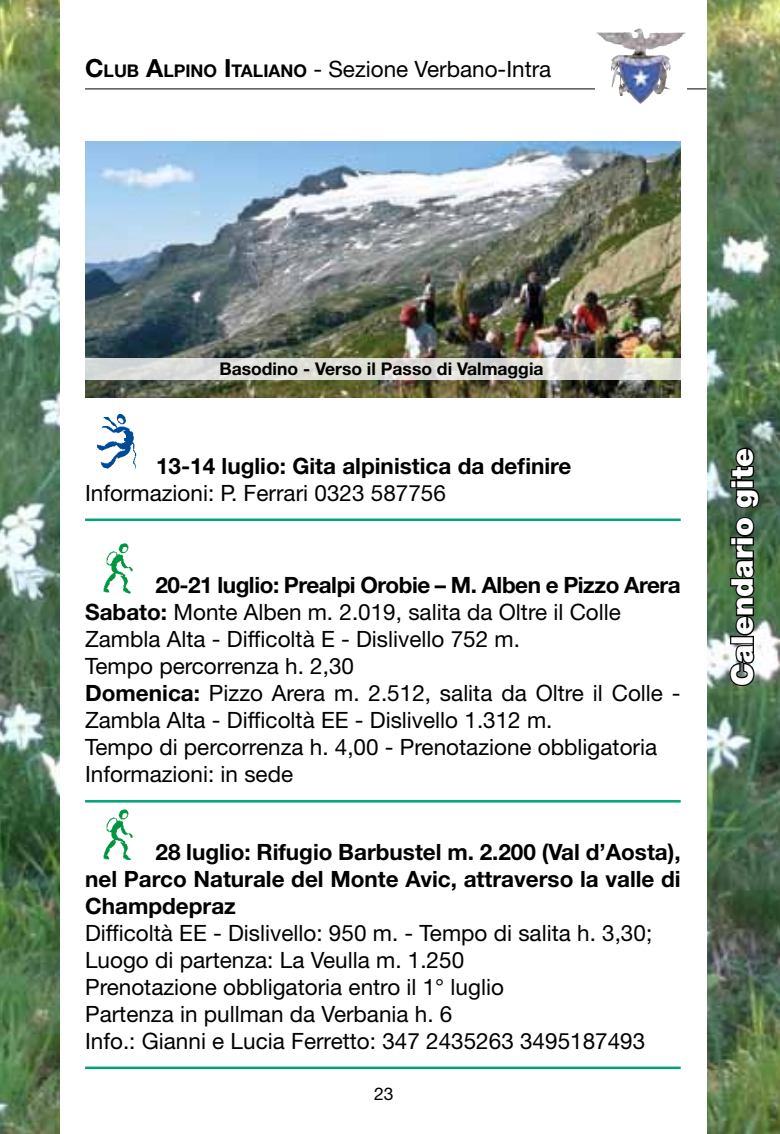
<style>
.page{position:relative;width:780px;height:1134px;background:#fff}
.page>*{position:absolute;margin:0;border:0;box-sizing:border-box;transform-origin:0 0}
.t1{font:900 30px "Helvetica Neue LT Std";color:#fff}
.t2{font:22.5px/27px "Helvetica Neue LT Std";color:#000}
.t3{font:700 22.5px/27px "Helvetica Neue LT Std";color:#000;text-align:justify}
.t4{font:700 17.5px "Helvetica Neue LT Std";color:#000}
.t5{font:17.5px "Helvetica Neue LT Std";color:#000}
.s1{font-weight:700;font-size:25px}
.s2{font-weight:700;font-size:17.5px}
.s3{font-weight:700}
</style>
<div class="page">
<img style="left:0;top:0;width:780px;height:1134px">
<div style="left:60px;top:0;width:646px;height:1134px;background:#fff"></div>
<hr style="left:85px;top:88px;width:621px;height:1px;background:#000">
<div style="left:595px;top:24px;width:92px;height:85px;background:#fff"></div>
<img style="left:594px;top:29px;width:78px;height:75px">
<hr style="left:85px;top:518px;width:595px;height:3px;background:#00a47a">
<hr style="left:85px;top:800px;width:595px;height:2px;background:#00a47a">
<hr style="left:85px;top:1066px;width:595px;height:3px;background:#00a47a">
<img style="left:97px;top:414px;width:40px;height:55px">
<img style="left:103px;top:543px;width:30px;height:50px">
<img style="left:103px;top:809px;width:30px;height:51px">
<svg style="left:728px;top:516px;width:27px;height:171px"></svg>
<svg style="left:734px;top:487px;width:26px;height:22px"></svg>
<div style="left:735px;top:480px;width:19px;height:8px;border:2px solid #000"></div>
<div style="left:730px;top:480px;width:6px;height:8px;border:2px solid #000"></div>
<svg style="left:729px;top:446px;width:26px;height:35px"></svg>
<img style="left:85px;top:142px;width:595px;height:255px">
<svg style="left:85px;top:358px;width:595px;height:21px;fill:#ddded8"></svg>
<p class="t2" style="left:85px;top:56px;width:468px"><span class="s1">C</span><span class="s2">LUB</span> <span class="s1">A</span><span class="s2">LPINO</span> <span class="s1">I</span><span class="s2">TALIANO</span> - Sezione Verbano-Intra</p>
<p class="t4" style="left:219px;top:358px;width:325px">Basodino - Verso il Passo di Valmaggia</p>
<p class="t3" style="left:156px;top:452px;width:417px">13-14 luglio: Gita alpinistica da definire</p>
<p class="t2" style="left:85px;top:479px;width:362px">Informazioni: P. Ferrari 0323 587756</p>
<p class="t2" style="left:85px;top:571px;width:597px;text-indent:70px"><span class="s3">20-21 luglio: Prealpi Orobie – M. Alben e Pizzo Arera Sabato:</span> Monte Alben m. 2.019, salita da Oltre il Colle Zambla Alta - Difficoltà E - Dislivello 752 m.<br>Tempo percorrenza h. 2,30<br><span class="s3">Domenica:</span> Pizzo Arera m. 2.512, salita da Oltre il Colle - Zambla Alta - Difficoltà EE - Dislivello 1.312 m.<br>Tempo di percorrenza h. 4,00 - Prenotazione obbligatoria Informazioni: in sede</p>
<p class="t3" style="left:85px;top:838px;width:597px;text-indent:70px">28 luglio: Rifugio Barbustel m. 2.200 (Val d’Aosta), nel Parco Naturale del Monte Avic, attraverso la valle di Champdepraz</p>
<p class="t2" style="left:85px;top:919px;width:568px">Difficoltà EE - Dislivello: 950 m. - Tempo di salita h. 3,30; Luogo di partenza: La Veulla m. 1.250<br>Prenotazione obbligatoria entro il 1° luglio<br>Partenza in pullman da Verbania h. 6<br>Info.: Gianni e Lucia Ferretto: 347 2435263 3495187493</p>
<p class="t5" style="left:374px;top:1084px;width:21px">23</p>
<h1 class="t1" style="left:724px;top:686px;width:239px;rotate:-90deg">Calendario gite</h1>
</div>
